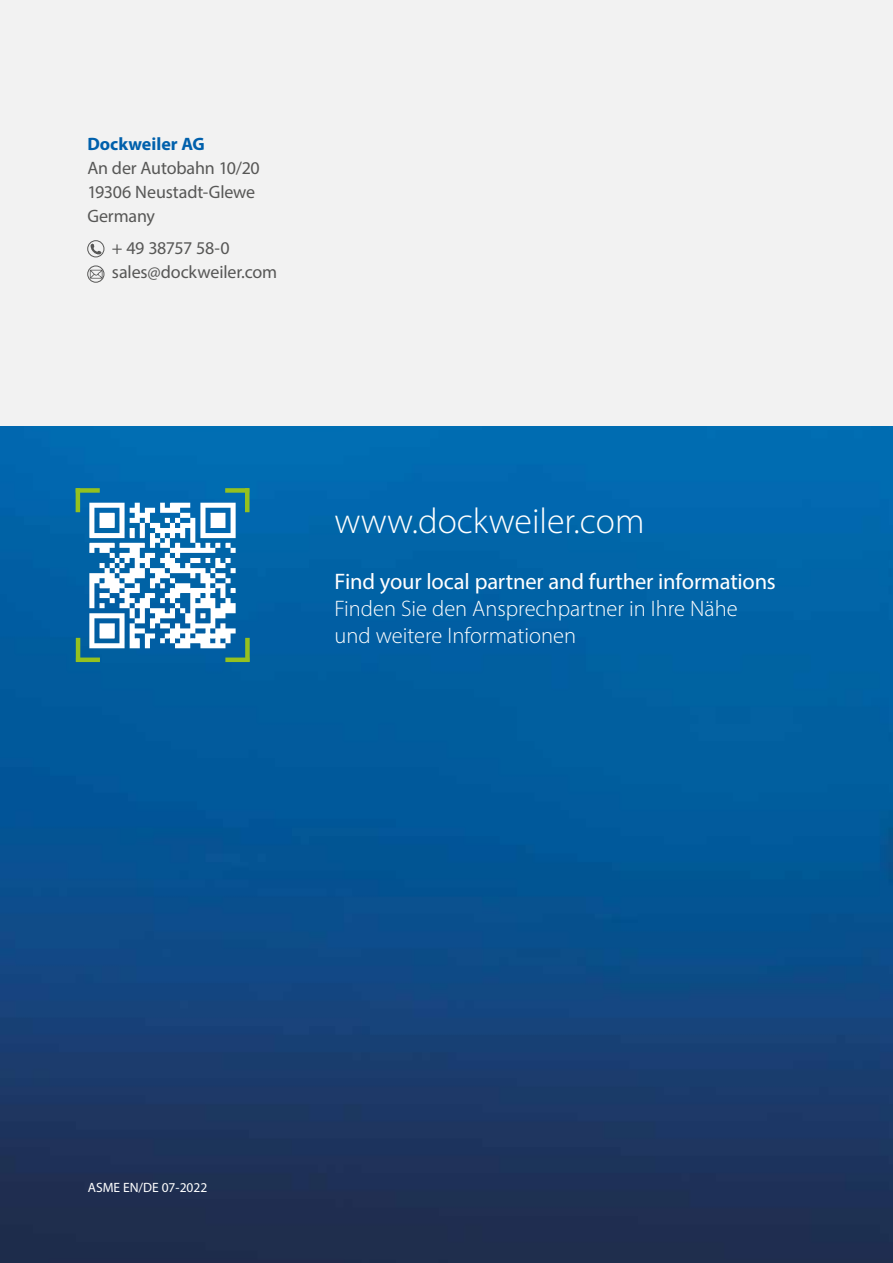
<style>
.page{position:relative;width:893px;height:1263px;background:#fff}
.page>*{position:absolute;margin:0;border:0;box-sizing:border-box;transform-origin:0 0}
.t1{font:300 36px "Myriad Pro";color:#fff}
.t2{font:300 22.5px/27px "Myriad Pro";color:#fff}
.t3{font:22.5px "Myriad Pro";letter-spacing:-.01em;color:#fff}
.t4{font:18px/24px "Myriad Pro";letter-spacing:-.01em;color:#575756}
.t5{font:700 18px "Myriad Pro";color:#0060ac}
.t6{font:13.5px "Myriad Pro";color:#fff}
</style>
<div class="page">
<img style="left:0;top:425px;width:893px;height:838px">
<div style="left:0;top:0;width:893px;height:425px;background:#f2f2f2"></div>
<img style="left:88px;top:241px;width:16px;height:16px;border-radius:8px">
<div style="left:87px;top:240px;width:17px;height:17px;border:1px solid #575756;border-radius:50%"></div>
<img style="left:88px;top:266px;width:16px;height:16px;border-radius:8px">
<div style="left:87px;top:266px;width:17px;height:17px;border:1px solid #575756;border-radius:50%"></div>
<img style="left:87px;top:500px;width:151px;height:151px">
<hr style="left:76px;top:488px;width:4px;height:24px;background:#95c11f">
<div style="left:76px;top:488px;width:24px;height:5px;background:#95c11f"></div>
<hr style="left:245px;top:488px;width:4px;height:24px;background:#95c11f">
<div style="left:225px;top:488px;width:24px;height:5px;background:#95c11f"></div>
<hr style="left:76px;top:638px;width:4px;height:24px;background:#95c11f">
<div style="left:76px;top:657px;width:24px;height:5px;background:#95c11f"></div>
<div style="left:245px;top:638px;width:5px;height:24px;background:#95c11f"></div>
<div style="left:225px;top:657px;width:24px;height:5px;background:#95c11f"></div>
<p class="t5" style="left:87px;top:137px;width:119px">Dockweiler AG</p>
<p class="t4" style="left:87px;top:156px;width:174px">An der Autobahn 10/20<br>19306 Neustadt-Glewe<br>Germany</p>
<p class="t4" style="left:112px;top:237px;width:167px">+ 49 38757 58-0 sales@dockweiler.com</p>
<h1 class="t1" style="left:334px;top:507px;width:312px">www.dockweiler.com</h1>
<p class="t3" style="left:334px;top:570px;width:443px">Find your local partner and further informations</p>
<p class="t2" style="left:334px;top:597px;width:405px">Finden Sie den Ansprechpartner in Ihre Nähe und weitere Informationen</p>
<p class="t6" style="left:88px;top:1181px;width:121px">ASME EN/DE 07-2022</p>
</div>
